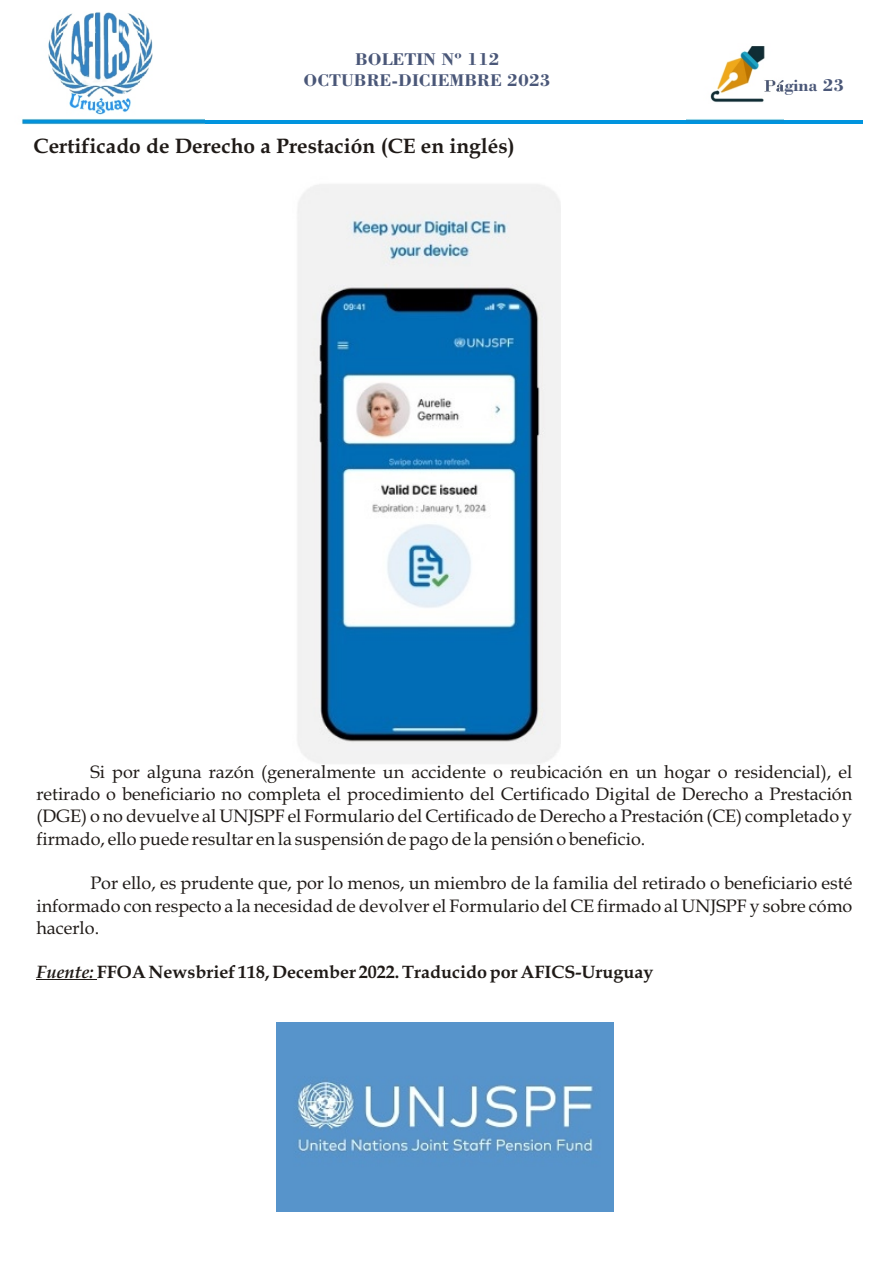
<style>
.page{position:relative;width:894px;height:1263px;background:#fff}
.page>*{position:absolute;margin:0;border:0;box-sizing:border-box;transform-origin:0 0}
.t1{font:700 21px "Book Antiqua";color:#1f1a17}
.t2{font:18px/22.4px "Book Antiqua";color:#1f1a17;text-align:justify}
.t3{font:700 18px "Book Antiqua";color:#1f1a17}
.t4{font:18px/21.3px "Bodoni Bd BT";color:#4a5778;text-align:center}
.s1{font-style:italic}
</style>
<div class="page">
<hr style="left:23px;top:120px;width:840px;height:4px;background:#0094de">
<img style="left:21px;top:12px;width:183px;height:113px">
<img style="left:687px;top:46px;width:97px;height:75px">
<img style="left:297px;top:184px;width:263px;height:580px">
<hr style="left:36px;top:979px;width:61px;height:1px;background:#1f1a17">
<img style="left:276px;top:1022px;width:338px;height:189px">
<p class="t4" style="left:304px;top:49px;width:249px">BOLETIN Nº 112<br>OCTUBRE-DICIEMBRE 2023</p>
<p class="t1" style="left:34px;top:138px;width:483px">Certificado de Derecho a Prestación (CE en inglés)</p>
<p class="t4" style="left:764px;top:76px;width:82px">Página 23</p>
<p class="t2" style="left:36px;top:762px;width:817px;text-indent:54px">Si por alguna razón (generalmente un accidente o reubicación en un hogar o residencial), el retirado o beneficiario no completa el procedimiento del Certificado Digital de Derecho a Prestación (DGE) o no devuelve al UNJSPF el Formulario del Certificado de Derecho a Prestación (CE) completado y firmado, ello puede resultar en la suspensión de pago de la pensión o beneficio.</p>
<p class="t2" style="left:36px;top:874px;width:817px;text-indent:54px">Por ello, es prudente que, por lo menos, un miembro de la familia del retirado o beneficiario esté informado con respecto a la necesidad de devolver el Formulario del CE firmado al UNJSPF y sobre cómo hacerlo.</p>
<p class="t3" style="left:36px;top:964px;width:619px"><span class="s1">Fuente:</span> FFOA Newsbrief 118, December 2022. Traducido por AFICS-Uruguay</p>
</div>
